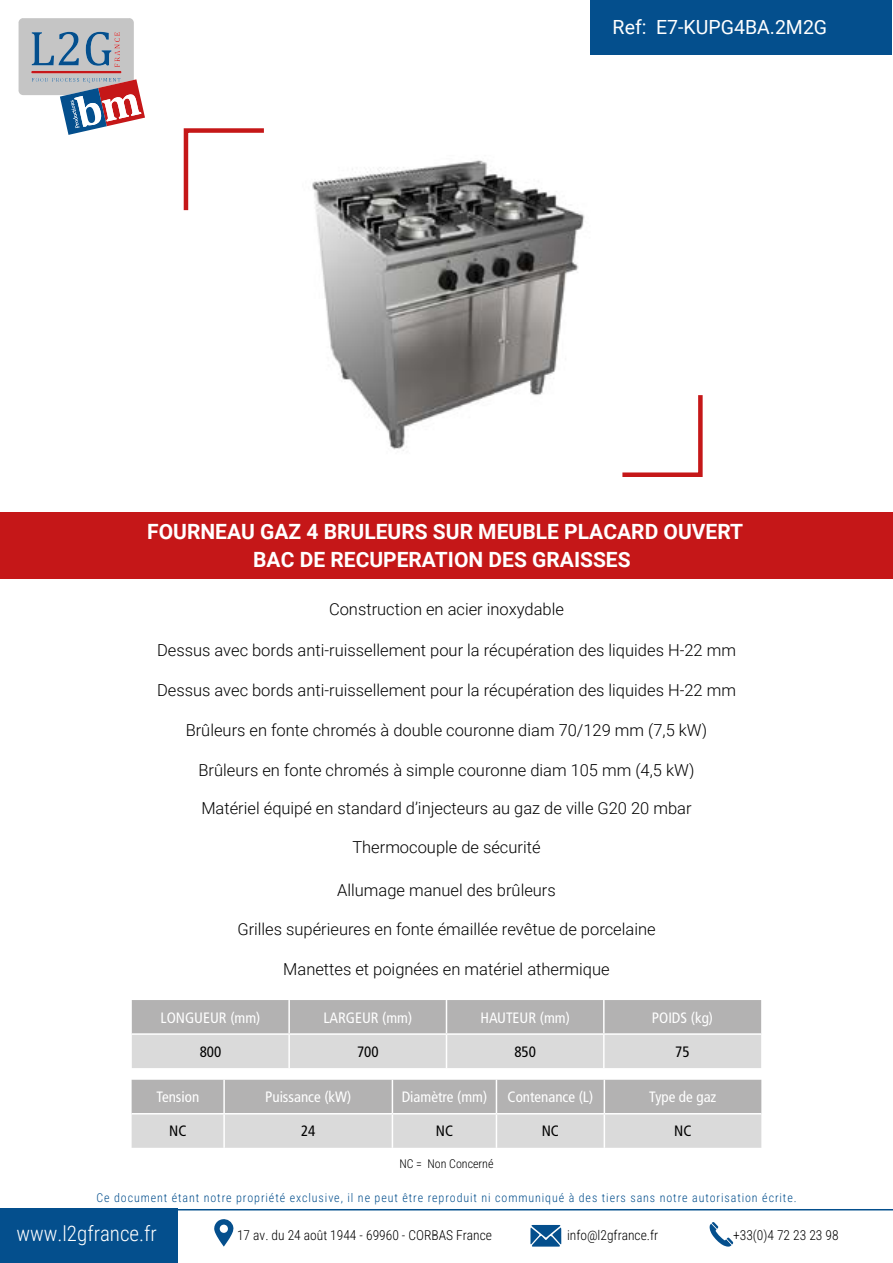
<style>
.page{position:relative;width:893px;height:1263px;background:#fff}
.page>*{position:absolute;margin:0;border:0;box-sizing:border-box;transform-origin:0 0}
.t1{font:700 21px/27.9px "Roboto";color:#fff;text-align:center}
.t2{font:21px "Roboto Condensed";color:#fff}
.t3{font:19.5px "Roboto";color:#fff}
.t4{font:300 16.5px "Roboto";color:#000}
.t5{font:condensed 15px "Frutiger LT Std";color:#fff}
.t6{font:condensed 15px "Frutiger LT Std";color:#000}
.t7{font:13.5px "Roboto Condensed";color:#000}
.t8{font:12px "Roboto Condensed";letter-spacing:.075em;color:#044f8d}
.t9{font:12px "Roboto Condensed";color:#000}
</style>
<div class="page">
<div style="left:0;top:513px;width:893px;height:66px;background:#c51718"></div>
<svg style="left:622px;top:395px;width:81px;height:82px"></svg>
<svg style="left:183px;top:128px;width:81px;height:83px"></svg>
<svg style="left:18px;top:18px;width:127px;height:117px"></svg>
<div style="left:590px;top:0;width:301px;height:54px;background:#044f8d"></div>
<div style="left:0;top:1209px;width:178px;height:54px;background:#044f8d"></div>
<hr style="left:178px;top:1209px;width:715px;height:1px;background:#044f8d">
<svg style="left:214px;top:1219px;width:20px;height:27px"></svg>
<svg style="left:530px;top:1225px;width:31px;height:21px"></svg>
<svg style="left:710px;top:1222px;width:23px;height:24px"></svg>
<img style="left:231px;top:143px;width:426px;height:320px">
<svg style="left:132px;top:1000px;width:629px;height:68px;background:#c6c6c6"></svg>
<hr style="left:288px;top:1000px;width:2px;height:33px;background:#fff">
<hr style="left:446px;top:1000px;width:1px;height:33px;background:#fff">
<hr style="left:603px;top:1000px;width:2px;height:33px;background:#fff">
<hr style="left:132px;top:1033px;width:157px;height:2px;background:#fff">
<hr style="left:289px;top:1033px;width:157px;height:2px;background:#fff">
<hr style="left:288px;top:1035px;width:2px;height:33px;background:#fff">
<hr style="left:446px;top:1033px;width:158px;height:2px;background:#fff">
<hr style="left:446px;top:1035px;width:1px;height:33px;background:#fff">
<hr style="left:604px;top:1033px;width:157px;height:2px;background:#fff">
<hr style="left:603px;top:1035px;width:2px;height:33px;background:#fff">
<svg style="left:132px;top:1080px;width:629px;height:68px;background:#c7c6c6"></svg>
<hr style="left:223px;top:1080px;width:2px;height:33px;background:#fff">
<hr style="left:392px;top:1080px;width:1px;height:33px;background:#fff">
<hr style="left:496px;top:1080px;width:1px;height:33px;background:#fff">
<hr style="left:604px;top:1080px;width:1px;height:33px;background:#fff">
<hr style="left:132px;top:1113px;width:92px;height:1px;background:#fff">
<hr style="left:224px;top:1113px;width:168px;height:1px;background:#fff">
<hr style="left:223px;top:1114px;width:2px;height:34px;background:#fff">
<hr style="left:392px;top:1113px;width:104px;height:1px;background:#fff">
<hr style="left:392px;top:1114px;width:1px;height:34px;background:#fff">
<hr style="left:496px;top:1113px;width:108px;height:1px;background:#fff">
<hr style="left:496px;top:1114px;width:1px;height:34px;background:#fff">
<hr style="left:604px;top:1113px;width:157px;height:1px;background:#fff">
<hr style="left:604px;top:1114px;width:1px;height:34px;background:#fff">
<p class="t3" style="left:613px;top:13px;width:35px">Ref:</p>
<p class="t3" style="left:656px;top:13px;width:173px">E7-KUPG4BA.2M2G</p>
<p class="t1" style="left:147px;top:516px;width:598px">FOURNEAU GAZ 4 BRULEURS SUR MEUBLE PLACARD OUVERT<br>BAC DE RECUPERATION DES GRAISSES</p>
<p class="t4" style="left:329px;top:598px;width:236px">Construction en acier inoxydable</p>
<p class="t4" style="left:157px;top:638px;width:580px">Dessus avec bords anti-ruissellement pour la récupération des liquides H-22 mm</p>
<p class="t4" style="left:157px;top:678px;width:580px">Dessus avec bords anti-ruissellement pour la récupération des liquides H-22 mm</p>
<p class="t4" style="left:186px;top:718px;width:523px">Brûleurs en fonte chromés à double couronne diam 70/129 mm (7,5 kW)</p>
<p class="t4" style="left:198px;top:758px;width:497px">Brûleurs en fonte chromés à simple couronne diam 105 mm (4,5 kW)</p>
<p class="t4" style="left:201px;top:797px;width:492px">Matériel équipé en standard d’injecteurs au gaz de ville G20 20 mbar</p>
<p class="t4" style="left:352px;top:836px;width:190px">Thermocouple de sécurité</p>
<p class="t4" style="left:337px;top:879px;width:220px">Allumage manuel des brûleurs</p>
<p class="t4" style="left:237px;top:917px;width:420px">Grilles supérieures en fonte émaillée revêtue de porcelaine</p>
<p class="t4" style="left:283px;top:957px;width:328px">Manettes et poignées en matériel athermique</p>
<p class="t5" style="left:161px;top:1009px;width:101px">LONGUEUR (mm)</p>
<p class="t5" style="left:323px;top:1009px;width:90px">LARGEUR (mm)</p>
<p class="t5" style="left:480px;top:1009px;width:91px">HAUTEUR (mm)</p>
<p class="t5" style="left:652px;top:1009px;width:63px">POIDS (kg)</p>
<p class="t6" style="left:200px;top:1043px;width:23px">800</p>
<p class="t6" style="left:357px;top:1043px;width:23px">700</p>
<p class="t6" style="left:514px;top:1043px;width:23px">850</p>
<p class="t6" style="left:675px;top:1043px;width:16px">75</p>
<p class="t5" style="left:156px;top:1088px;width:44px">Tension</p>
<p class="t5" style="left:265px;top:1088px;width:88px">Puissance (kW)</p>
<p class="t5" style="left:402px;top:1088px;width:87px">Diamètre (mm)</p>
<p class="t5" style="left:508px;top:1088px;width:87px">Contenance (L)</p>
<p class="t5" style="left:649px;top:1088px;width:69px">Type de gaz</p>
<p class="t6" style="left:169px;top:1122px;width:19px">NC</p>
<p class="t6" style="left:301px;top:1122px;width:16px">24</p>
<p class="t6" style="left:436px;top:1122px;width:19px">NC</p>
<p class="t6" style="left:542px;top:1122px;width:19px">NC</p>
<p class="t6" style="left:674px;top:1122px;width:19px">NC</p>
<p class="t9" style="left:399px;top:1156px;width:96px">NC = Non Concerné</p>
<p class="t8" style="left:97px;top:1190px;width:702px">Ce document étant notre propriété exclusive, il ne peut être reproduit ni communiqué à des tiers sans notre autorisation écrite.</p>
<p class="t2" style="left:16px;top:1218px;width:142px">www.l2gfrance.fr</p>
<p class="t7" style="left:237px;top:1226px;width:256px">17 av. du 24 août 1944 - 69960 - CORBAS France</p>
<p class="t7" style="left:567px;top:1226px;width:93px">info@l2gfrance.fr</p>
<p class="t7" style="left:733px;top:1226px;width:107px">+33(0)4 72 23 23 98</p>
</div>
